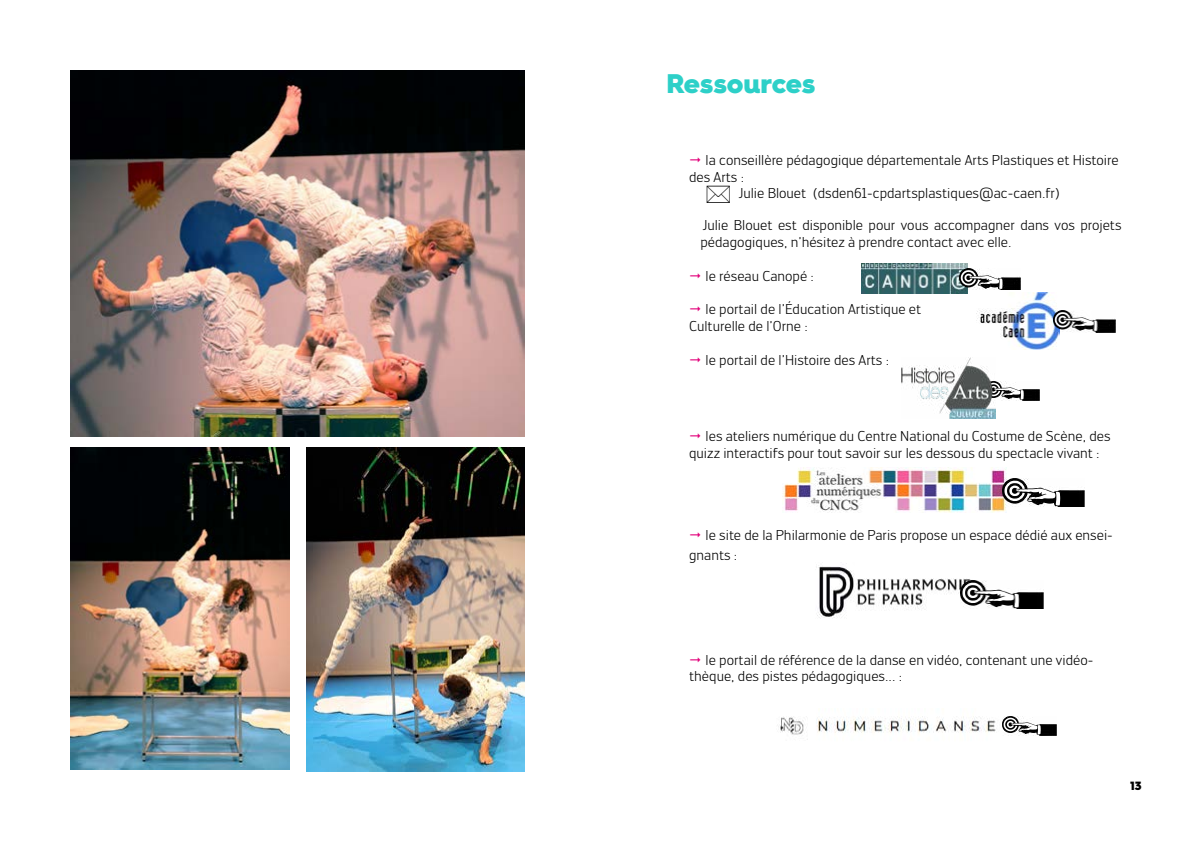
<style>
.page{position:relative;width:1191px;height:842px;background:#fff}
.page>*{position:absolute;margin:0;border:0;box-sizing:border-box;transform-origin:0 0}
.t1{font:900 27px "Hurme Geometric Sans 4";letter-spacing:-.01em;color:#2dd0c8}
.t2{font:14px/16.8px "Engel New Sans PRO";color:#000}
.t3{font:900 12px "Hurme Geometric Sans 4";color:#000}
</style>
<div class="page">
<img style="left:861px;top:263px;width:106px;height:30px">
<img style="left:959px;top:268px;width:62px;height:21px">
<img style="left:995px;top:381px;width:44px;height:20px">
<img style="left:901px;top:358px;width:94px;height:60px">
<img style="left:782px;top:467px;width:224px;height:45px">
<img style="left:1002px;top:478px;width:82px;height:28px">
<img style="left:816px;top:563px;width:155px;height:56px">
<img style="left:961px;top:580px;width:82px;height:28px">
<img style="left:977px;top:292px;width:82px;height:58px">
<img style="left:1053px;top:310px;width:62px;height:22px">
<img style="left:778px;top:716px;width:218px;height:24px">
<img style="left:1002px;top:716px;width:54px;height:20px">
<img style="left:71px;top:71px;width:453px;height:366px">
<img style="left:71px;top:448px;width:218px;height:322px">
<img style="left:306px;top:448px;width:218px;height:323px">
<h1 class="t1" style="left:666px;top:64px;width:150px">Ressources</h1>
<p class="t2" style="left:705px;top:151px;width:414px">la conseillère pédagogique départementale Arts Plastiques et Histoire</p>
<p class="t2" style="left:689px;top:168px;width:57px">des Arts :</p>
<p class="t2" style="left:738px;top:185px;width:323px">Julie Blouet (dsden61-cpdartsplastiques@ac-caen.fr)</p>
<p class="t2" style="left:700px;top:217px;width:422px">Julie Blouet est disponible pour vous accompagner dans vos projets pédagogiques, n’hésitez à prendre contact avec elle.</p>
<p class="t2" style="left:705px;top:267px;width:110px">le réseau Canopé :</p>
<p class="t2" style="left:689px;top:301px;width:234px;text-indent:17px">le portail de l’Éducation Artistique et<br>Culturelle de l’Orne :</p>
<p class="t2" style="left:705px;top:351px;width:185px">le portail de l’Histoire des Arts :</p>
<p class="t2" style="left:689px;top:428px;width:423px;text-indent:17px">les ateliers numérique du Centre National du Costume de Scène, des quizz interactifs pour tout savoir sur les dessous du spectacle vivant :</p>
<p class="t2" style="left:689px;top:526px;width:425px;line-height:19.2px;text-indent:17px">le site de la Philarmonie de Paris propose un espace dédié aux ensei&shy;gnants :</p>
<p class="t2" style="left:689px;top:651px;width:406px;text-indent:17px">le portail de référence de la danse en vidéo, contenant une vidéo&shy;thèque, des pistes pédagogiques... :</p>
<p class="t3" style="left:1130px;top:777px;width:13px">13</p>
</div>
